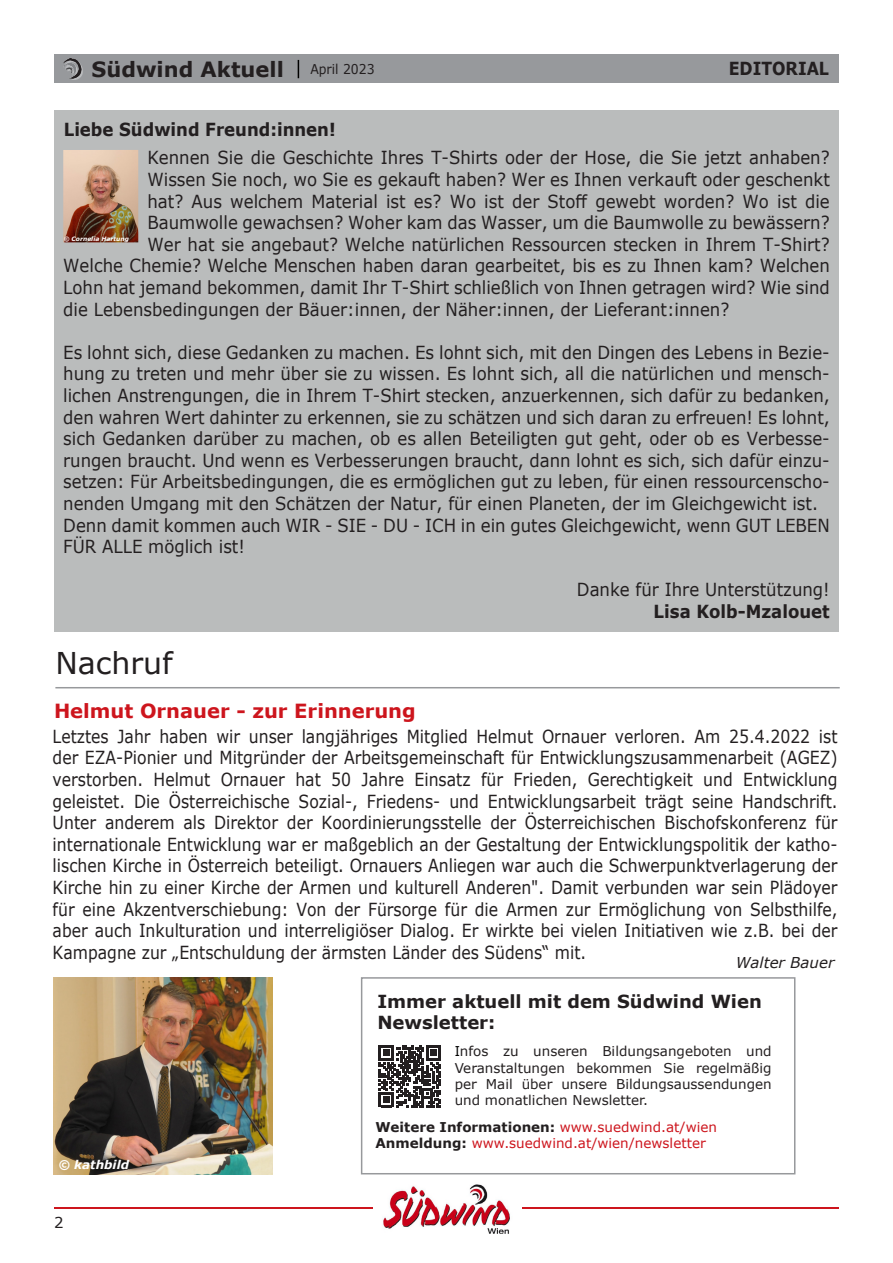
<style>
.page{position:relative;width:893px;height:1263px;background:#fff}
.page>*{position:absolute;margin:0;border:0;box-sizing:border-box;transform-origin:0 0}
.t1{font:30px "Verdana";color:#231f20}
.t2{font:700 21px "Verdana";color:#231f20}
.t3{font:700 19.5px "Verdana";color:#cd151d}
.t4{font:18px/21.6px "Verdana";color:#231f20;scale:.92 1}
.t5{font:18px/21.6px "Verdana";color:#231f20;text-align:justify;scale:.87 1}
.t6{font:700 18px "Verdana";color:#231f20;scale:.92 1}
.t7{font:700 18px/21.6px "Verdana";color:#231f20}
.t8{font:700 18px "Verdana";color:#231f20;scale:.88 1}
.t9{font:italic 15px "Verdana";color:#231f20}
.t10{font:15px "Verdana";color:#231f20}
.t11{font:13.5px/16.2px "Verdana";color:#231f20;text-align:justify}
.t12{font:13.5px/16.2px "Verdana";color:#cd151d}
.t13{font:13.5px "Verdana";color:#231f20;scale:.92 1}
.t14{font:12.75px "Verdana";color:#231f20}
.t15{font:italic 700 12px "Verdana";color:#fff}
.t16{font:italic 700 6px "Verdana";color:#fff}
.s1{color:#000}
.s2{font-weight:700;color:#231f20}
</style>
<div class="page">
<div style="left:54px;top:54px;width:785px;height:29px;background:#97999c"></div>
<div style="left:65px;top:60px;width:18px;height:20px;background:#c7c8ca;opacity:.75"></div>
<img style="left:64px;top:59px;width:18px;height:19px">
<hr style="left:54px;top:1207px;width:318px;height:2px;background:#cd151d">
<hr style="left:522px;top:1207px;width:317px;height:2px;background:#cd151d">
<img style="left:383px;top:1184px;width:127px;height:50px">
<div style="left:54px;top:110px;width:785px;height:521px;background:#babcbc"></div>
<hr style="left:55px;top:687px;width:785px;height:1px;background:#97999c">
<svg style="left:298px;top:60px;width:1px;height:18px"></svg>
<div style="left:361px;top:977px;width:434px;height:197px;border:2px solid #97999c"></div>
<svg style="left:379px;top:1045px;width:62px;height:62px"></svg>
<img style="left:63px;top:150px;width:75px;height:92px">
<img style="left:54px;top:977px;width:218px;height:197px">
<p class="t13" style="left:310px;top:60px;width:71px">April 2023</p>
<p class="t8" style="left:729px;top:55px;width:115px">EDITORIAL</p>
<p class="t2" style="left:92px;top:55px;width:194px">Südwind Aktuell</p>
<p class="t14" style="left:752px;top:64px;width:69px">März 2018</p>
<p class="t13" style="left:753px;top:60px;width:73px">März 2019</p>
<p class="t6" style="left:64px;top:117px;width:297px">Liebe Südwind Freund:innen!</p>
<p class="t4" style="left:147px;top:147px;width:743px">Kennen Sie die Geschichte Ihres T-Shirts oder der Hose, die Sie jetzt anhaben?</p>
<p class="t4" style="left:147px;top:168px;width:743px">Wissen Sie noch, wo Sie es gekauft haben? Wer es Ihnen verkauft oder geschenkt</p>
<p class="t4" style="left:147px;top:190px;width:743px">hat? Aus welchem Material ist es? Wo ist der Stoff gewebt worden? Wo ist die</p>
<p class="t4" style="left:147px;top:212px;width:743px">Baumwolle gewachsen? Woher kam das Wasser, um die Baumwolle zu bewässern?</p>
<p class="t4" style="left:147px;top:233px;width:743px">Wer hat sie angebaut? Welche natürlichen Ressourcen stecken in Ihrem T-Shirt?</p>
<p class="t4" style="left:63px;top:255px;width:835px">Welche Chemie? Welche Menschen haben daran gearbeitet, bis es zu Ihnen kam? Welchen</p>
<p class="t4" style="left:63px;top:276px;width:835px">Lohn hat jemand bekommen, damit Ihr T-Shirt schließlich von Ihnen getragen wird? Wie sind</p>
<p class="t4" style="left:63px;top:298px;width:726px">die Lebensbedingungen der Bäuer:innen, der Näher:innen, der Lieferant:innen?</p>
<p class="t4" style="left:63px;top:341px;width:835px">Es lohnt sich, diese Gedanken zu machen. Es lohnt sich, mit den Dingen des Lebens in Bezie&shy;hung zu treten und mehr über sie zu wissen. Es lohnt sich, all die natürlichen und mensch&shy;lichen Anstrengungen, die in Ihrem T-Shirt stecken, anzuerkennen, sich dafür zu bedanken, den wahren Wert dahinter zu erkennen, sie zu schätzen und sich daran zu erfreuen! Es lohnt, sich Gedanken darüber zu machen, ob es allen Beteiligten gut geht, oder ob es Verbesse&shy;rungen braucht. Und wenn es Verbesserungen braucht, dann lohnt es sich, sich dafür einzu&shy;setzen: Für Arbeitsbedingungen, die es ermöglichen gut zu leben, für einen ressourcenscho&shy;nenden Umgang mit den Schätzen der Natur, für einen Planeten, der im Gleichgewicht ist.<br>Denn damit kommen auch WIR - SIE - DU - ICH in ein gutes Gleichgewicht, wenn GUT LEBEN FÜR ALLE möglich ist!</p>
<p class="t4" style="left:577px;top:579px;width:276px">Danke für Ihre Unterstützung!</p>
<p class="t6" style="left:654px;top:599px;width:193px">Lisa Kolb-Mzalouet</p>
<p class="t16" style="left:64px;top:235px;width:67px">© Cornelia Hartung</p>
<h1 class="t1" style="left:55px;top:642px;width:119px">Nachruf</h1>
<p class="t3" style="left:54px;top:697px;width:363px">Helmut Ornauer - zur Erinnerung</p>
<p class="t5" style="left:53px;top:725px;width:904px">Letztes Jahr haben wir unser langjähriges Mitglied Helmut Ornauer verloren. Am 25.4.2022 ist der EZA-Pionier und Mitgründer der Arbeitsgemeinschaft für Entwicklungszusammenarbeit (AGEZ) verstorben. Helmut Ornauer hat 50 Jahre Einsatz für Frieden, Gerechtigkeit und Entwicklung geleistet. Die Österreichische Sozial-, Friedens- und Entwicklungsarbeit trägt seine Handschrift.<br>Unter anderem als Direktor der Koordinierungsstelle der Österreichischen Bischofskonferenz für internationale Entwicklung war er maßgeblich an der Gestaltung der Entwicklungspolitik der katho&shy;lischen Kirche in Österreich beteiligt. Ornauers Anliegen war auch die Schwerpunktverlagerung der Kirche hin zu einer Kirche der Armen und kulturell Anderen". Damit verbunden war sein Plädoyer für eine Akzentverschiebung: Von der Fürsorge für die Armen zur Ermöglichung von Selbsthilfe, aber auch Inkulturation und interreligiöser Dialog. Er wirkte bei vielen Initiativen wie z.B. bei der Kampagne zur „Entschuldung der ärmsten Länder des Südens“ mit.</p>
<p class="t9" style="left:736px;top:952px;width:100px">Walter Bauer</p>
<p class="t15" style="left:58px;top:1156px;width:72px">© kathbild</p>
<p class="t10" style="left:54px;top:1212px;width:11px">2</p>
<p class="t7" style="left:377px;top:990px;width:386px">Immer aktuell mit dem Südwind Wien<br>Newsletter:</p>
<p class="t11" style="left:455px;top:1043px;width:318px"><span class="s1">I</span>nfos zu unseren Bildungsangeboten und Veranstaltungen bekommen Sie regelmäßig per Mail über unsere Bildungsaussendungen und monatlichen Newsletter.</p>
<p class="t12" style="left:375px;top:1119px;width:343px"><span class="s2">Weitere Informationen:</span> www.suedwind.at/wien<br><span class="s2">Anmeldung:</span> www.suedwind.at/wien/newsletter</p>
</div>
